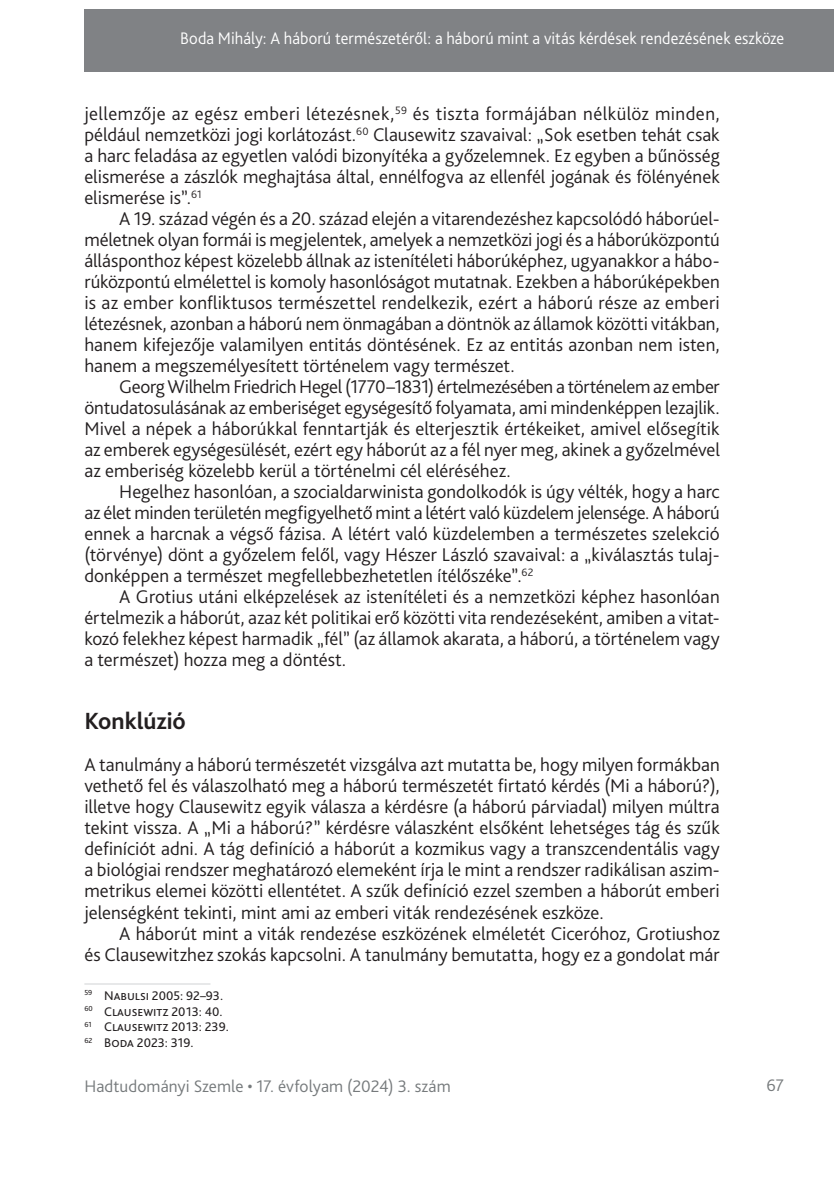
<style>
.page{position:relative;width:834px;height:1181px;background:#fff}
.page>*{position:absolute;margin:0;border:0;box-sizing:border-box;transform-origin:0 0}
._1_1__Head{font:700 24.5px "Bliss Pro";color:#231f20}
._1__Body{font:300 19.25px/21px "Bliss Pro";color:#231f20;text-align:justify}
._2__Body_1st_paragraph{font:300 19.25px/21px "Bliss Pro";letter-spacing:-.005em;color:#231f20;text-align:justify}
.t1{font:300 17.5px "Bliss Pro";letter-spacing:.01em;color:#fff;scale:.95 1}
.t2{font:300 17.5px "Bliss Pro";letter-spacing:.005em;color:#767a7c}
.Lábjegyzet{font:13.12px "Bliss Pro";color:#231f20}
</style>
<div class="page">
<div style="left:84px;top:9px;width:749px;height:63px;background:#808285"></div>
<hr style="left:84px;top:983px;width:126px;height:1px;background:#d1d2d4">
<p class="t1" style="left:180px;top:27px;width:637px">Boda Mihály: A háború természetéről: a háború mint a vitás kérdések rendezésének eszköze</p>
<p class="_1__Body" style="left:84px;top:103px;width:637px">jellemzője az egész emberi létezésnek,<sup>59</sup> és tiszta formájában nélkülöz minden, például nemzetközi jogi korlátozást.<sup>60</sup> Clausewitz szavaival: „Sok esetben tehát csak a harc feladása az egyetlen valódi bizonyítéka a győzelemnek. Ez egyben a bűnösség elismerése a zászlók meghajtása által, ennélfogva az ellenfél jogának és fölényének elismerése is”.<sup>61</sup></p>
<p class="_1__Body" style="left:84px;top:208px;width:637px;text-indent:35px">A 19. század végén és a -20. század elején a vitarendezéshez kapcsolódó háborúel&shy;méletnek olyan formái is megjelentek, amelyek a nemzetközi jogi és a háborúközpontú állásponthoz képest közelebb állnak az istenítéleti háborúképhez, ugyanakkor a hábo&shy;rúközpontú elmélettel is komoly hasonlóságot mutatnak. Ezekben a háborúképekben is az ember konfliktusos természettel rendelkezik, ezért a háború része az emberi létezésnek, azonban a háború nem önmagában a döntnök az államok közötti vitákban, hanem kifejezője valamilyen entitás döntésének. Ez az entitás azonban nem isten, hanem a megszemélyesített történelem vagy természet.</p>
<p class="_1__Body" style="left:84px;top:376px;width:637px;text-indent:35px">Georg Wilhelm Friedrich Hegel (1770–1831) értelmezésében a történelem az ember öntudatosulásának az emberiséget egységesítő folyamata, ami mindenképpen lezajlik.<br>Mivel a népek a háborúkkal fenntartják és elterjesztik értékeiket, amivel elősegítik az emberek egységesülését, ezért egy háborút az a fél nyer meg, akinek a győzelmével az emberiség közelebb kerül a történelmi cél eléréséhez.</p>
<p class="_1__Body" style="left:84px;top:481px;width:637px;text-indent:35px">Hegelhez hasonlóan, a szocialdarwinista gondolkodók is úgy vélték, hogy a harc az élet minden területén megfigyelhető mint a létért való küzdelem jelensége. A háború ennek a harcnak a végső fázisa. A létért való küzdelemben a természetes szelekció (törvénye) dönt a győzelem felől, vagy Hészer László szavaival: a „kiválasztás tulaj&shy;donképpen a természet megfellebbezhetetlen ítélőszéke”.<sup>62</sup></p>
<p class="_1__Body" style="left:84px;top:586px;width:636px;text-indent:35px">A Grotius utáni elképzelések az istenítéleti és a nemzetközi képhez hasonlóan értelmezik a háborút, azaz két politikai erő közötti vita rendezéseként, amiben a vitat&shy;kozó felekhez képest harmadik „fél” (az államok akarata, a háború, a történelem vagy a természet) hozza meg a döntést.</p>
<p class="_1_1__Head" style="left:84px;top:706px;width:103px">Konklúzió</p>
<p class="_2__Body_1st_paragraph" style="left:84px;top:754px;width:637px">A tanulmány a háború természetét vizsgálva azt mutatta be, hogy milyen formákban vethető fel és válaszolható meg a háború természetét firtató kérdés (Mi a háború?), illetve hogy Clausewitz egyik válasza a kérdésre (a háború párviadal) milyen múltra tekint vissza. A „Mi a háború?” kérdésre válaszként elsőként lehetséges tág és szűk definíciót adni. A tág definíció a háborút a kozmikus vagy a transzcendentális vagy a biológiai rendszer meghatározó elemeként írja le mint a rendszer radikálisan aszim&shy;metrikus elemei közötti ellentétet. A szűk definíció ezzel szemben a háborút emberi jelenségként tekinti, mint ami az emberi viták rendezésének eszköze.</p>
<p class="_1__Body" style="left:84px;top:922px;width:636px;text-align:right">A háborút mint a viták rendezése eszközének elméletét Ciceróhoz, Grotiushoz<br>és Clausewitzhez szokás kapcsolni. A tanulmány bemutatta, hogy ez a gondolat már</p>
<p class="Lábjegyzet" style="left:84px;top:987px;width:140px"><sup>59</sup> Nabulsi 2005: 92–93.</p>
<p class="Lábjegyzet" style="left:84px;top:1003px;width:140px"><sup>60</sup> Clausewitz 2013: 40.</p>
<p class="Lábjegyzet" style="left:84px;top:1018px;width:146px"><sup>61</sup> Clausewitz 2013: 239.</p>
<p class="Lábjegyzet" style="left:84px;top:1034px;width:111px"><sup>62</sup> Boda 2023: 319.</p>
<p class="t2" style="left:84px;top:1075px;width:368px">Hadtudományi Szemle • 17. évfolyam (2024) 3. szám</p>
<p class="t2" style="left:766px;top:1074px;width:19px">67</p>
</div>
